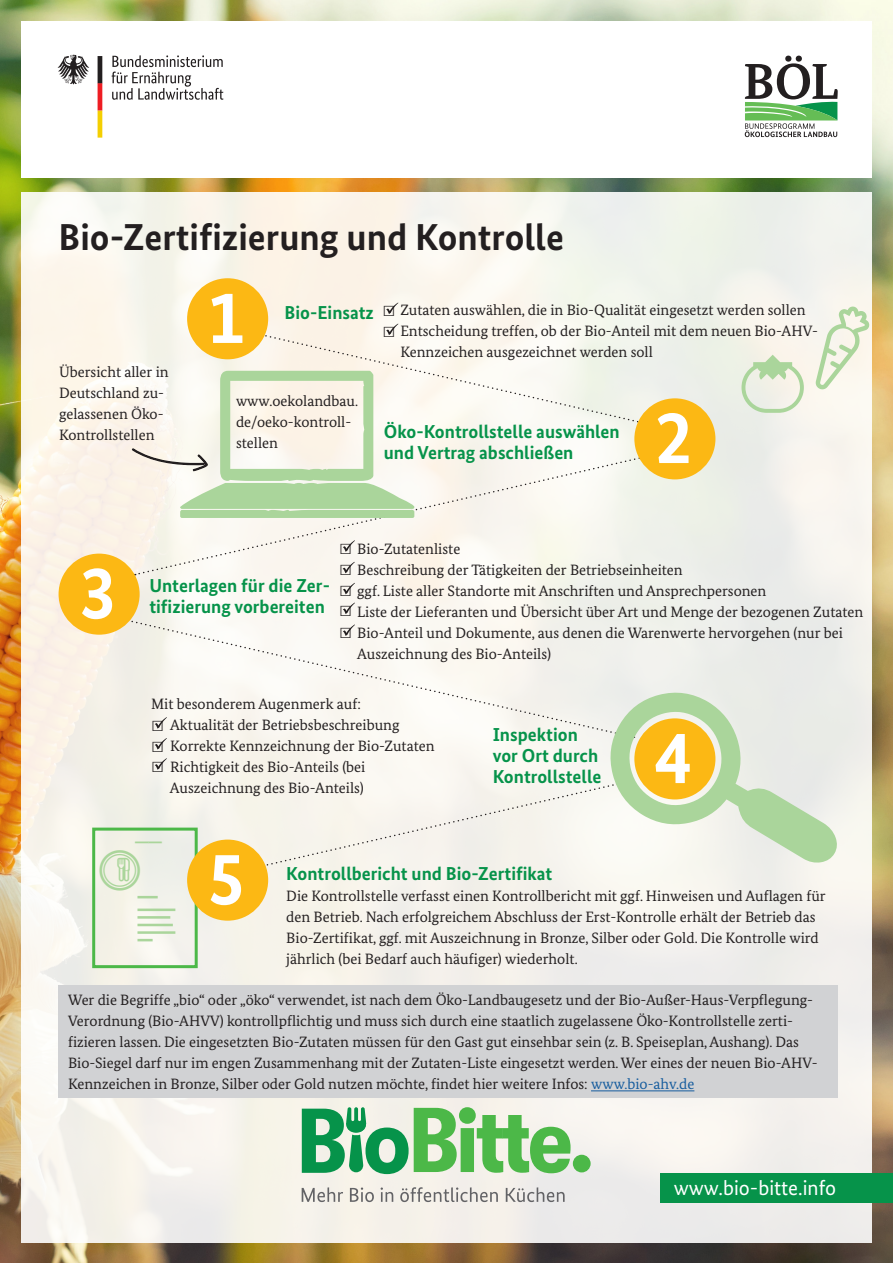
<style>
.page{position:relative;width:893px;height:1263px;background:#fff}
.page>*{position:absolute;margin:0;border:0;box-sizing:border-box;transform-origin:0 0}
.t1{font:700 75.45px "Bundes Sans";color:#fff}
.t2{font:700 37.5px "Bundes Sans";color:#231f20}
.t3{font:21.6px "Arial";color:#231f20}
.t4{font:21px "Bundes Sans";color:#fff}
.t5{font:700 18.75px/21px "Bundes Sans";color:#06934a}
.t6{font:15px/21px "Bundes Serif";color:#231f20}
.s1{color:#175d9e}
</style>
<div class="page">
<img style="left:0;top:0;width:893px;height:1263px">
<div style="left:21px;top:192px;width:851px;height:1051px;background:#f5f2eb"></div>
<div style="left:59px;top:985px;width:779px;height:113px;background:#d1d2d4"></div>
<div style="left:21px;top:21px;width:851px;height:157px;background:#fff"></div>
<div style="left:573px;top:1155px;width:18px;height:17px;background:#4cb848;border-radius:50%"></div>
<svg style="left:302px;top:1187px;width:41px;height:15px"></svg>
<svg style="left:350px;top:1187px;width:24px;height:15px"></svg>
<svg style="left:381px;top:1187px;width:12px;height:15px"></svg>
<svg style="left:400px;top:1187px;width:98px;height:15px"></svg>
<svg style="left:506px;top:1187px;width:59px;height:15px"></svg>
<svg style="left:302px;top:1107px;width:269px;height:67px"></svg>
<div style="left:660px;top:1173px;width:233px;height:30px;background:#06934a"></div>
<svg style="left:137px;top:454px;width:506px;height:121px"></svg>
<svg style="left:202px;top:319px;width:480px;height:115px"></svg>
<svg style="left:131px;top:618px;width:498px;height:72px"></svg>
<svg style="left:155px;top:717px;width:12px;height:12px"></svg>
<svg style="left:155px;top:738px;width:12px;height:12px"></svg>
<svg style="left:155px;top:758px;width:12px;height:12px"></svg>
<hr style="left:591px;top:1090px;width:103px;height:1px;background:#175d9e">
<svg style="left:343px;top:540px;width:12px;height:12px"></svg>
<svg style="left:343px;top:583px;width:12px;height:11px"></svg>
<svg style="left:343px;top:602px;width:12px;height:12px"></svg>
<svg style="left:343px;top:624px;width:12px;height:12px"></svg>
<div style="left:634px;top:398px;width:81px;height:81px;background:#fcb814;border-radius:50%"></div>
<div style="left:187px;top:278px;width:81px;height:81px;background:#fcb814;border-radius:50%"></div>
<div style="left:92px;top:827px;width:106px;height:141px;border:3px solid #4cb848"></div>
<div style="left:59px;top:554px;width:81px;height:81px;background:#fcb814;border-radius:50%"></div>
<div style="left:187px;top:839px;width:81px;height:82px;background:#fcb814;border-radius:50%"></div>
<svg style="left:195px;top:690px;width:643px;height:192px"></svg>
<svg style="left:131px;top:371px;width:283px;height:147px"></svg>
<svg style="left:745px;top:56px;width:93px;height:81px"></svg>
<svg style="left:58px;top:55px;width:31px;height:29px"></svg>
<svg style="left:98px;top:56px;width:4px;height:82px"></svg>
<svg style="left:112px;top:55px;width:111px;height:45px"></svg>
<svg style="left:343px;top:562px;width:12px;height:11px"></svg>
<svg style="left:386px;top:303px;width:12px;height:11px"></svg>
<svg style="left:386px;top:324px;width:12px;height:11px"></svg>
<svg style="left:742px;top:302px;width:141px;height:111px"></svg>
<svg style="left:149px;top:841px;width:11px;height:2px"></svg>
<p class="t2" style="left:59px;top:214px;width:507px">Bio-Zertifizierung und Kontrolle</p>
<p class="t6" style="left:59px;top:361px;width:111px">Übersicht aller in<br>Deutschland zu&shy;gelassenen Öko-<br>Kontrollstellen</p>
<p class="t1" style="left:207px;top:271px;width:39px">1</p>
<p class="t5" style="left:284px;top:302px;width:91px">Bio-Einsatz</p>
<p class="t6" style="left:400px;top:300px;width:407px">Zutaten auswählen, die in Bio-Qualität eingesetzt werden sollen</p>
<p class="t6" style="left:400px;top:321px;width:419px">Entscheidung treffen, ob der Bio-Anteil mit dem neuen Bio-AHV-<br>Kennzeichen ausgezeichnet werden soll</p>
<p class="t3" style="left:383px;top:294px;width:15px">□</p>
<p class="t3" style="left:383px;top:315px;width:15px">□</p>
<p class="t6" style="left:236px;top:390px;width:124px">www.oekolandbau. de/oeko-kontroll&shy;stellen</p>
<p class="t5" style="left:384px;top:421px;width:238px">Öko-Kontrollstelle auswählen</p>
<p class="t5" style="left:384px;top:442px;width:191px">und Vertrag abschließen</p>
<p class="t1" style="left:655px;top:391px;width:39px">2</p>
<p class="t1" style="left:79px;top:546px;width:39px">3</p>
<p class="t5" style="left:149px;top:574px;width:182px">Unterlagen für die Zer&shy;tifizierung vorbereiten</p>
<p class="t6" style="left:357px;top:538px;width:105px">Bio-Zutatenliste</p>
<p class="t6" style="left:357px;top:559px;width:327px">Beschreibung der Tätigkeiten der Betriebseinheiten</p>
<p class="t6" style="left:357px;top:580px;width:411px">ggf. Liste aller Standorte mit Anschriften und Ansprechpersonen</p>
<p class="t6" style="left:357px;top:601px;width:508px">Liste der Lieferanten und Übersicht über Art und Menge der bezogenen Zutaten</p>
<p class="t6" style="left:357px;top:622px;width:487px">Bio-Anteil und Dokumente, aus denen die Warenwerte hervorgehen (nur bei<br>Auszeichnung des Bio-Anteils)</p>
<p class="t3" style="left:339px;top:531px;width:15px">□</p>
<p class="t3" style="left:339px;top:574px;width:15px">□</p>
<p class="t3" style="left:339px;top:594px;width:15px">□</p>
<p class="t3" style="left:339px;top:616px;width:15px">□</p>
<p class="t3" style="left:339px;top:553px;width:15px">□</p>
<p class="t6" style="left:151px;top:693px;width:211px">Mit besonderem Augenmerk auf:</p>
<p class="t6" style="left:170px;top:714px;width:231px">Aktualität der Betriebsbeschreibung</p>
<p class="t6" style="left:170px;top:735px;width:266px">Korrekte Kennzeichnung der Bio-Zutaten</p>
<p class="t6" style="left:170px;top:756px;width:197px">Richtigkeit des Bio-Anteils (bei<br>Auszeichnung des Bio-Anteils)</p>
<p class="t3" style="left:151px;top:708px;width:15px">□</p>
<p class="t3" style="left:151px;top:729px;width:15px">□</p>
<p class="t3" style="left:151px;top:749px;width:15px">□</p>
<p class="t5" style="left:493px;top:724px;width:107px">Inspektion vor Ort durch</p>
<p class="t5" style="left:493px;top:766px;width:110px">Kontrollstelle</p>
<p class="t1" style="left:655px;top:711px;width:39px">4</p>
<p class="t1" style="left:207px;top:832px;width:39px">5</p>
<p class="t5" style="left:286px;top:863px;width:268px">Kontrollbericht und Bio-Zertifikat</p>
<p class="t6" style="left:286px;top:885px;width:541px">Die Kontrollstelle verfasst einen Kontrollbericht mit ggf. Hinweisen und Auflagen für den Betrieb. Nach erfolgreichem Abschluss der Erst-Kontrolle erhält der Betrieb das Bio-Zertifikat, ggf. mit Auszeichnung in Bronze, Silber oder Gold. Die Kontrolle wird jährlich (bei Bedarf auch häufiger) wiederholt.</p>
<p class="t6" style="left:68px;top:989px;width:751px">Wer die Begriffe „bio“ oder „öko“ verwendet, ist nach dem Öko-Landbaugesetz und der Bio-Außer-Haus-Verpflegung-Verordnung (Bio-AHVV) kontrollpflichtig und muss sich durch eine staatlich zugelassene Öko-Kontrollstelle zerti&shy;fizieren lassen. Die eingesetzten Bio-Zutaten müssen für den Gast gut einsehbar sein (z. B. Speiseplan, Aushang). Das Bio-Siegel darf nur im engen Zusammenhang mit der Zutaten-Liste eingesetzt werden. Wer eines der neuen Bio-AHV-Kennzeichen in Bronze, Silber oder Gold nutzen möchte, findet hier weitere Infos: <span class="s1">www.bio-ahv.de</span></p>
<p class="t4" style="left:674px;top:1174px;width:164px">www.bio-bitte.info</p>
</div>
